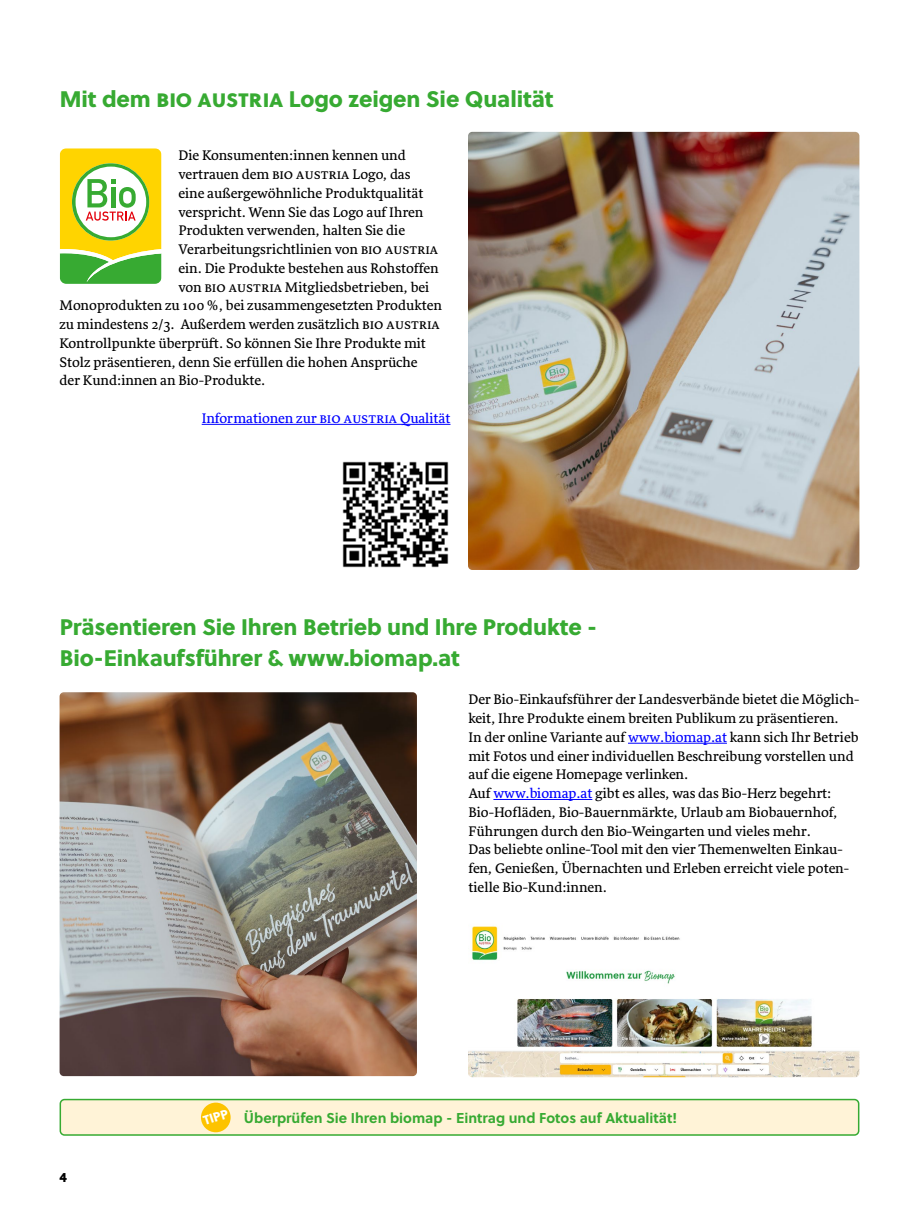
<style>
.page{position:relative;width:919px;height:1225px;background:#fff}
.page>*{position:absolute;margin:0;border:0;box-sizing:border-box;transform-origin:0 0}
.t1{font:22.5px/30.8px "Soleil Xb";letter-spacing:-.005em;color:#37aa32}
.t2{font:14.25px/18.8px "Sirba";color:#000}
.t3{font:700 14.25px "Soleil";color:#37aa32}
.t4{font:14.25px "Sirba";color:#00f}
.t5{font:13.5px "Soleil Xb";color:#000}
.t6{font:12.9px "Soleil Xb";color:#fff}
.s1{color:#00f}
</style>
<div class="page">
<hr style="left:202px;top:424px;width:248px;height:1px;background:#00f">
<img style="left:342px;top:461px;width:107px;height:107px">
<img style="left:468px;top:132px;width:391px;height:438px">
<svg style="left:60px;top:148px;width:101px;height:136px"></svg>
<hr style="left:628px;top:743px;width:99px;height:1px;background:#00f">
<hr style="left:493px;top:799px;width:99px;height:1px;background:#00f">
<img style="left:468px;top:926px;width:391px;height:151px">
<div style="left:60px;top:1099px;width:798px;height:36px;background:#fff3d7;border-radius:4px"></div>
<div style="left:60px;top:1098px;width:799px;height:37px;border:2px solid #37aa32;border-radius:4px"></div>
<div style="left:201px;top:1102px;width:29px;height:30px;background:#fdc300;border-radius:50%"></div>
<img style="left:60px;top:692px;width:357px;height:384px">
<h1 class="t1" style="left:60px;top:84px;width:495px">Mit dem BIO AUSTRIA Logo zeigen Sie Qualität</h1>
<p class="t2" style="left:178px;top:147px;width:229px">Die Konsumenten:innen kennen und</p>
<p class="t2" style="left:178px;top:165px;width:233px">vertrauen dem BIO AUSTRIA Logo, das</p>
<p class="t2" style="left:178px;top:184px;width:246px">eine außergewöhnliche Produktqualität</p>
<p class="t2" style="left:178px;top:203px;width:246px">verspricht. Wenn Sie das Logo auf Ihren</p>
<p class="t2" style="left:178px;top:222px;width:228px">Produkten verwenden, halten Sie die</p>
<p class="t2" style="left:178px;top:240px;width:261px">Verarbeitungsrichtlinien von BIO AUSTRIA</p>
<p class="t2" style="left:178px;top:259px;width:261px">ein. Die Produkte bestehen aus Rohstoffen</p>
<p class="t2" style="left:178px;top:278px;width:252px">von BIO AUSTRIA Mitgliedsbetrieben, bei</p>
<p class="t2" style="left:60px;top:297px;width:384px">Monoprodukten zu 100 %, bei zusammengesetzten Produkten</p>
<p class="t2" style="left:60px;top:315px;width:382px">zu mindestens 2/3. Außerdem werden zusätzlich BIO AUSTRIA</p>
<p class="t2" style="left:60px;top:334px;width:368px">Kontrollpunkte überprüft. So können Sie Ihre Produkte mit</p>
<p class="t2" style="left:60px;top:353px;width:359px">Stolz präsentieren, denn Sie erfüllen die hohen Ansprüche</p>
<p class="t2" style="left:60px;top:372px;width:207px">der Kund:innen an Bio-Produkte.</p>
<p class="t4" style="left:202px;top:408px;width:250px">Informationen zur BIO AUSTRIA Qualität</p>
<h1 class="t1" style="left:60px;top:612px;width:539px">Präsentieren Sie Ihren Betrieb und Ihre Produkte -<br>Bio-Einkaufsführer &amp; www.biomap.at</h1>
<p class="t2" style="left:468px;top:690px;width:392px">Der Bio-Einkaufsführer der Landesverbände bietet die Möglich&shy;keit, Ihre Produkte einem breiten Publikum zu präsentieren.<br>In der online Variante auf <span class="s1">www.biomap.at</span> kann sich Ihr Betrieb mit Fotos und einer individuellen Beschreibung vorstellen und auf die eigene Homepage verlinken.<br>Auf <span class="s1">www.biomap.at</span> gibt es alles, was das Bio-Herz begehrt:<br>Bio-Hofläden, Bio-Bauernmärkte, Urlaub am Biobauernhof, Führungen durch den Bio-Weingarten und vieles mehr.<br>Das beliebte online-Tool mit den vier Themenwelten Einkau&shy;fen, Genießen, Übernachten und Erleben erreicht viele poten&shy;tielle Bio-Kund:innen.</p>
<p class="t5" style="left:60px;top:1168px;width:9px">4</p>
<p class="t6" style="left:201px;top:1112px;width:27px;rotate:-18deg">TIPP</p>
<p class="t3" style="left:244px;top:1108px;width:435px">Überprüfen Sie Ihren biomap - Eintrag und Fotos auf Aktualität!</p>
</div>
